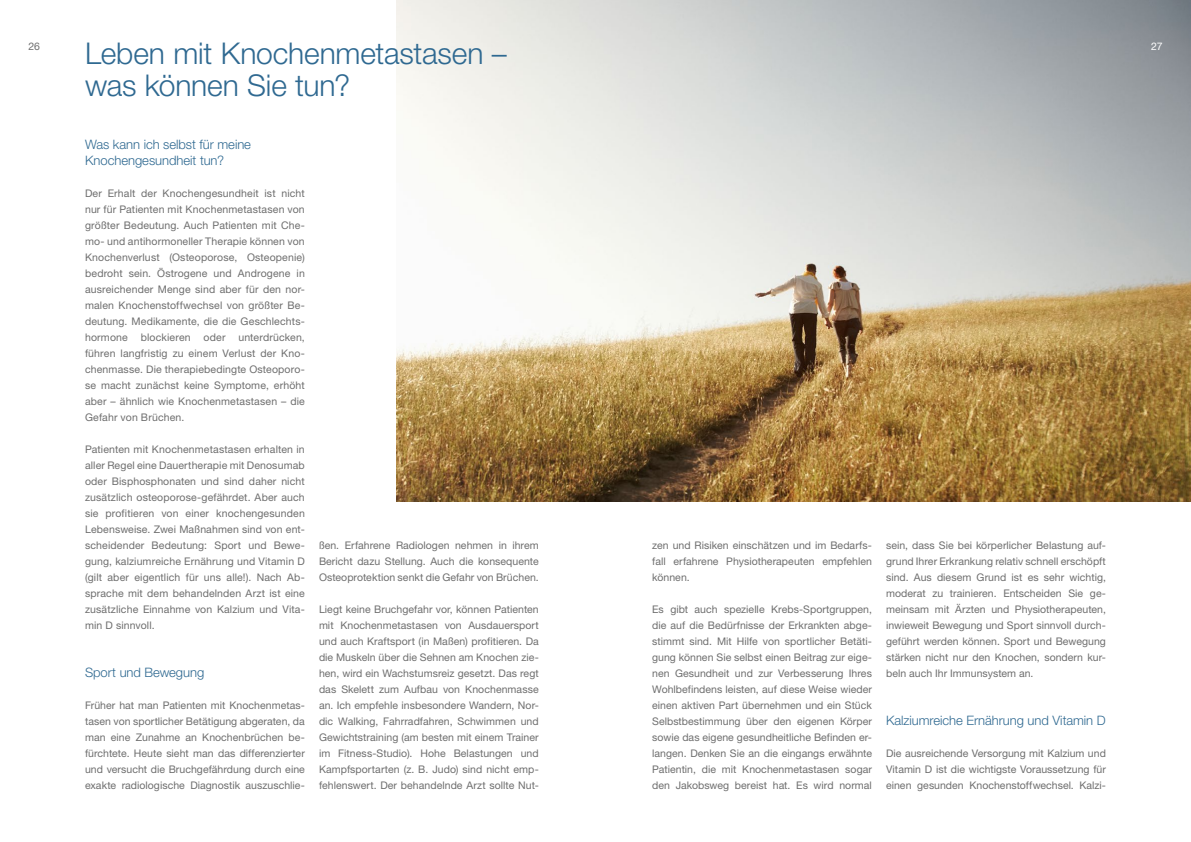
<style>
.page{position:relative;width:1191px;height:842px;background:#fff}
.page>*{position:absolute;margin:0;border:0;box-sizing:border-box;transform-origin:0 0}
.t1{font:300 30px/32px "Helvetica Neue LT Std";letter-spacing:-.005em;color:#2f6991}
.t2{font:300 13px/16px "Helvetica Neue LT Std";letter-spacing:-.005em;color:#2f6991}
.t3{font:10.5px/16px "Helvetica Neue LT Std";letter-spacing:.005em;color:#6e6e6e;text-align:justify}
.t4{font:10.5px "Helvetica Neue LT Std";color:#fff}
</style>
<div class="page">
<img style="left:397px;top:0;width:794px;height:501px">
<h1 class="t1" style="left:85px;top:37px;width:423px">Leben mit Knochenmetastasen – was können Sie tun?</h1>
<p class="t3" style="left:28px;top:38px;width:13px">26</p>
<p class="t4" style="left:1151px;top:40px;width:13px">27</p>
<p class="t2" style="left:85px;top:136px;width:167px">Was kann ich selbst für meine<br>Knochengesundheit tun?</p>
<p class="t3" style="left:85px;top:185px;width:221px">Der Erhalt der Knochengesundheit ist nicht nur für Patienten mit Knochenmetastasen von größter Bedeutung. Auch Patienten mit Che&shy;mo- und antihormoneller Therapie können von Knochenverlust (Osteoporose, Osteopenie) bedroht sein. Östrogene und Androgene in ausreichender Menge sind aber für den nor&shy;malen Knochenstoffwechsel von größter Be&shy;deutung. Medikamente, die die Geschlechts&shy;hormone blockieren oder unterdrücken, führen langfristig zu einem Verlust der Kno&shy;chenmasse. Die therapiebedingte Osteoporo&shy;se macht zunächst keine Symptome, erhöht aber – ähnlich wie Knochenmetastasen – die Gefahr von Brüchen.</p>
<p class="t3" style="left:85px;top:441px;width:221px">Patienten mit Knochenmetastasen erhalten in aller Regel eine Dauertherapie mit Denosumab oder Bisphosphonaten und sind daher nicht zusätzlich osteoporose-gefährdet. Aber auch sie profitieren von einer knochengesunden Lebensweise. Zwei Maßnahmen sind von ent&shy;scheidender Bedeutung: Sport und Bewe&shy;gung, kalziumreiche Ernährung und Vitamin D (gilt aber eigentlich für uns alle!). Nach Ab&shy;sprache mit dem behandelnden Arzt ist eine zusätzliche Einnahme von Kalzium und Vita&shy;min D sinnvoll.</p>
<p class="t2" style="left:85px;top:664px;width:121px">Sport und Bewegung</p>
<p class="t3" style="left:85px;top:697px;width:221px">Früher hat man Patienten mit Knochenmetas&shy;tasen von sportlicher Betätigung abgeraten, da man eine Zunahme an Knochenbrüchen be&shy;fürchtete. Heute sieht man das differenzierter und versucht die Bruchgefährdung durch eine exakte radiologische Diagnostik auszuschlie-</p>
<p class="t3" style="left:319px;top:537px;width:221px">ßen. Erfahrene Radiologen nehmen in ihrem Bericht dazu Stellung. Auch die konsequente Osteoprotektion senkt die Gefahr von Brüchen.</p>
<p class="t3" style="left:319px;top:601px;width:221px">Liegt keine Bruchgefahr vor, können Patienten mit Knochenmetastasen von Ausdauersport und auch Kraftsport (in Maßen) profitieren. Da die Muskeln über die Sehnen am Knochen zie&shy;hen, wird ein Wachstumsreiz gesetzt. Das regt das Skelett zum Aufbau von Knochenmasse an. Ich empfehle insbesondere Wandern, Nor&shy;dic Walking, Fahrradfahren, Schwimmen und Gewichtstraining (am besten mit einem Trainer im Fitness-Studio). Hohe Belastungen und Kampfsportarten (z. B. Judo) sind nicht emp&shy;fehlenswert. Der behandelnde Arzt sollte Nut-</p>
<p class="t3" style="left:652px;top:537px;width:221px">zen und Risiken einschätzen und im Bedarfs&shy;fall erfahrene Physiotherapeuten empfehlen können.</p>
<p class="t3" style="left:652px;top:601px;width:221px">Es gibt auch spezielle Krebs-Sportgruppen, die auf die Bedürfnisse der Erkrankten abge&shy;stimmt sind. Mit Hilfe von sportlicher Betäti&shy;gung können Sie selbst einen Beitrag zur eige&shy;nen Gesundheit und zur Verbesserung Ihres Wohlbefindens leisten, auf diese Weise wieder einen aktiven Part übernehmen und ein Stück Selbstbestimmung über den eigenen Körper sowie das eigene gesundheitliche Befinden er&shy;langen. Denken Sie an die eingangs erwähnte Patientin, die mit Knochenmetastasen sogar den Jakobsweg bereist hat. Es wird normal</p>
<p class="t3" style="left:886px;top:537px;width:221px">sein, dass Sie bei körperlicher Belastung auf&shy;grund Ihrer Erkrankung relativ schnell erschöpft sind. Aus diesem Grund ist es sehr wichtig, moderat zu trainieren. Entscheiden Sie ge&shy;meinsam mit Ärzten und Physiotherapeuten, inwieweit Bewegung und Sport sinnvoll durch&shy;geführt werden können. Sport und Bewegung stärken nicht nur den Knochen, sondern kur&shy;beln auch Ihr Immunsystem an.</p>
<p class="t2" style="left:886px;top:712px;width:221px">Kalziumreiche Ernährung und Vitamin D</p>
<p class="t3" style="left:886px;top:745px;width:221px">Die ausreichende Versorgung mit Kalzium und Vitamin D ist die wichtigste Voraussetzung für einen gesunden Knochenstoffwechsel. Kalzi-</p>
</div>
